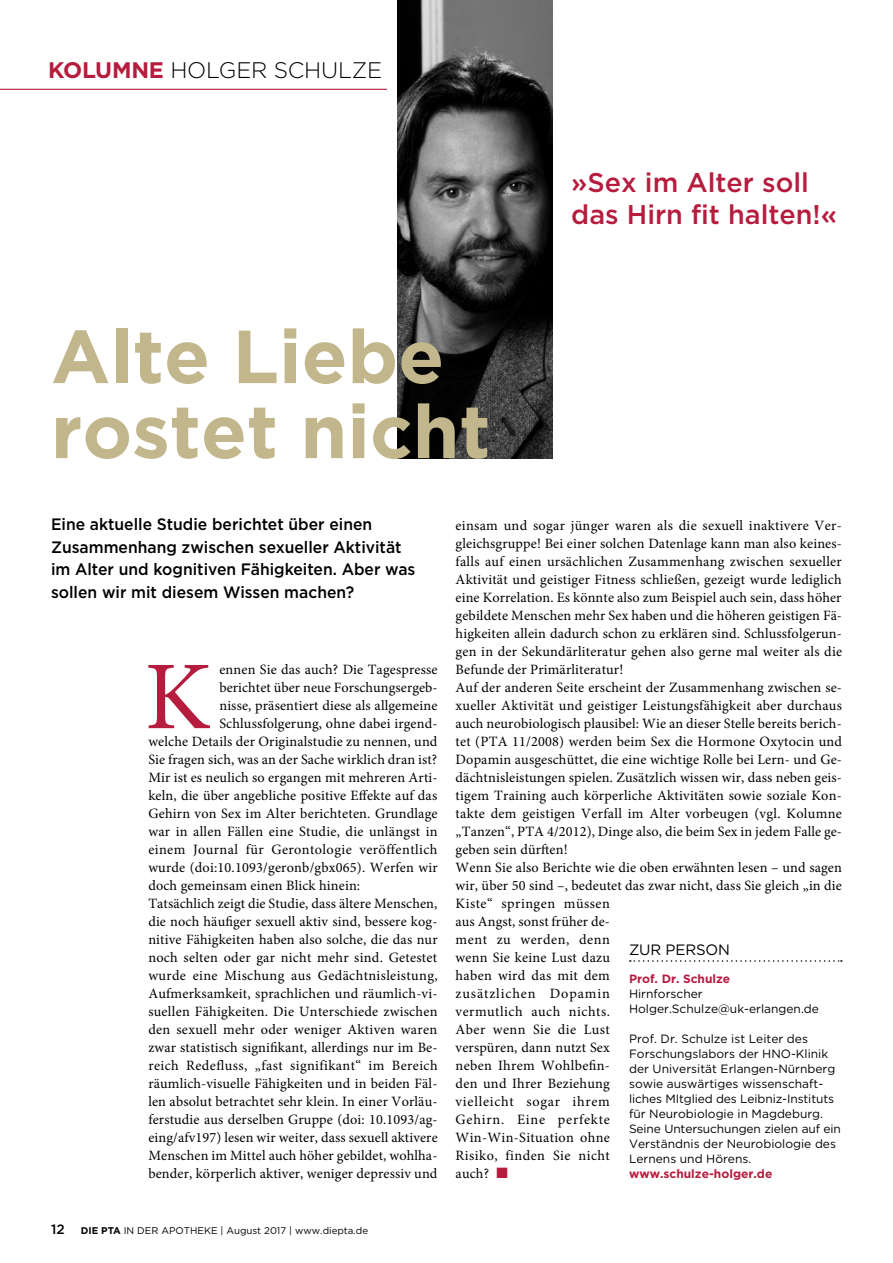
<style>
.page{position:relative;width:893px;height:1263px;background:#fff}
.page>*{position:absolute;margin:0;border:0;box-sizing:border-box;transform-origin:0 0}
.Praxis_Grundtext_Ini{font:97.2px "Minion Pro";color:#b61c3e}
.Head{font:700 75px/75px "Gotham";color:#c1b68c}
.Zitat{font:500 27px/32.4px "Gotham";color:#b61c3e}
.t1{font:300 22.5px "Gotham";letter-spacing:-.01em;color:#000}
.Praxis_Vorspann{font:500 16.5px/22.5px "Gotham";color:#000;scale:.95 1}
.t2{font:15px "Gotham";letter-spacing:-.01em;color:#000}
.Praxis_Grundtext_Ini-2{font:14.25px/18px "Minion Pro";letter-spacing:.01em;color:#000;text-align:justify}
.Praxis_Grundtext_Ini-3{font:14.25px "Minion Pro";letter-spacing:.03em;color:#000}
.t3{font:500 13.5px "Gotham";color:#000}
.t4{font:12px/15px "Gotham";color:#000}
.t5{font:9.75px "Gotham";color:#000}
.s1{font-weight:700;color:#b61c3e}
.s2{font-weight:700}
.s3{color:#b61c3e}
</style>
<div class="page">
<img style="left:398px;top:0;width:155px;height:458px">
<hr style="left:0;top:89px;width:387px;height:1px;background:#b61c3e">
<svg style="left:630px;top:960px;width:212px;height:2px"></svg>
<p class="t1" style="left:48px;top:55px;width:335px"><span class="s1">KOLUMNE</span> HOLGER SCHULZE</p>
<p class="Head" style="left:51px;top:319px;width:441px">Alte Liebe rostet nicht</p>
<p class="Zitat" style="left:571px;top:166px;width:267px">»Sex im Alter soll das Hirn fit halten!«</p>
<p class="Praxis_Vorspann" style="left:51px;top:513px;width:385px">Eine aktuelle Studie berichtet über einen Zusammenhang zwischen sexueller Aktivität im Alter und kognitiven Fähigkeiten. Aber was sollen wir mit diesem Wissen machen?</p>
<p class="Praxis_Grundtext_Ini" style="left:144px;top:632px;width:68px">K</p>
<p class="Praxis_Grundtext_Ini-2" style="left:219px;top:661px;width:220px">ennen Sie das auch? Die Tagespresse</p>
<p class="Praxis_Grundtext_Ini-2" style="left:219px;top:679px;width:220px">berichtet über neue Forschungsergeb-</p>
<p class="Praxis_Grundtext_Ini-2" style="left:219px;top:697px;width:220px">nisse, präsentiert diese als allgemeine</p>
<p class="Praxis_Grundtext_Ini-2" style="left:219px;top:715px;width:220px">Schlussfolgerung, ohne dabei irgend-</p>
<p class="Praxis_Grundtext_Ini-2" style="left:148px;top:733px;width:291px">welche Details der Originalstudie zu nennen, und</p>
<p class="Praxis_Grundtext_Ini-2" style="left:148px;top:751px;width:290px">Sie fragen sich, was an der Sache wirklich dran ist?</p>
<p class="Praxis_Grundtext_Ini-2" style="left:148px;top:769px;width:291px">Mir ist es neulich so ergangen mit mehreren Arti-</p>
<p class="Praxis_Grundtext_Ini-2" style="left:148px;top:787px;width:290px">keln, die über angebliche positive Effekte auf das</p>
<p class="Praxis_Grundtext_Ini-2" style="left:148px;top:805px;width:291px">Gehirn von Sex im Alter berichteten. Grundlage</p>
<p class="Praxis_Grundtext_Ini-2" style="left:148px;top:823px;width:291px">war in allen Fällen eine Studie, die unlängst in</p>
<p class="Praxis_Grundtext_Ini-3" style="left:148px;top:840px;width:291px">einem Journal für Gerontologie veröffentlich</p>
<p class="Praxis_Grundtext_Ini-2" style="left:148px;top:859px;width:291px">wurde (doi:10.1093/geronb/gbx065). Werfen wir</p>
<p class="Praxis_Grundtext_Ini-2" style="left:148px;top:877px;width:213px">doch gemeinsam einen Blick hinein:</p>
<p class="Praxis_Grundtext_Ini-2" style="left:148px;top:895px;width:291px">Tatsächlich zeigt die Studie, dass ältere Menschen, die noch häufiger sexuell aktiv sind, bessere kog&shy;nitive Fähigkeiten haben also solche, die das nur noch selten oder gar nicht mehr sind. Getestet wurde eine Mischung aus Gedächtnisleistung, Aufmerksamkeit, sprachlichen und räumlich-vi&shy;suellen Fähigkeiten. Die Unterschiede zwischen den sexuell mehr oder weniger Aktiven waren zwar statistisch signifikant, allerdings nur im Be&shy;reich Redefluss, „fast signifikant“ im Bereich räumlich-visuelle Fähigkeiten und in beiden Fäl&shy;len absolut betrachtet sehr klein. In einer Vorläu&shy;ferstudie aus derselben Gruppe (doi: 10.1093/ag&shy;eing/afv197) lesen wir weiter, dass sexuell aktivere Menschen im Mittel auch höher gebildet, wohlha&shy;bender, körperlich aktiver, weniger depressiv und</p>
<p class="t3" style="left:51px;top:1220px;width:15px">12</p>
<p class="t5" style="left:81px;top:1224px;width:289px"><span class="s2">DIE PTA</span> IN DER APOTHEKE | August 2017 | www.diepta.de</p>
<p class="Praxis_Grundtext_Ini-2" style="left:456px;top:517px;width:388px">einsam und sogar jünger waren als die sexuell inaktivere Ver&shy;gleichsgruppe! Bei einer solchen Datenlage kann man also keines&shy;falls auf einen ursächlichen Zusammenhang zwischen sexueller Aktivität und geistiger Fitness schließen, gezeigt wurde lediglich eine Korrelation. Es könnte also zum Beispiel auch sein, dass höher gebildete Menschen mehr Sex haben und die höheren geistigen Fä&shy;higkeiten allein dadurch schon zu erklären sind. Schlussfolgerun&shy;gen in der Sekundärliteratur gehen also gerne mal weiter als die Befunde der Primärliteratur!</p>
<p class="Praxis_Grundtext_Ini-2" style="left:456px;top:679px;width:388px">Auf der anderen Seite erscheint der Zusammenhang zwischen se&shy;xueller Aktivität und geistiger Leistungsfähigkeit aber durchaus auch neurobiologisch plausibel: Wie an dieser Stelle bereits berich&shy;tet (PTA 11/2008) werden beim Sex die Hormone Oxytocin und Dopamin ausgeschüttet, die eine wichtige Rolle bei Lern- und Ge&shy;dächtnisleistungen spielen. Zusätzlich wissen wir, dass neben geis&shy;tigem Training auch körperliche Aktivitäten sowie soziale Kon&shy;takte dem geistigen Verfall im Alter vorbeugen (vgl. Kolumne „Tanzen“, PTA 4/2012), Dinge also, die beim Sex in jedem Falle ge&shy;geben sein dürften!</p>
<p class="Praxis_Grundtext_Ini-2" style="left:456px;top:859px;width:388px;text-align:left">Wenn Sie also Berichte wie die oben erwähnten lesen – und sagen wir, über 50 sind –, bedeutet das zwar nicht, dass Sie gleich „in die<br>Kiste“ springen müssen<br>aus Angst, sonst früher de-<br>ment zu werden, denn<br>wenn Sie keine Lust dazu<br>haben wird das mit dem<br>zusätzlichen Dopamin<br>vermutlich auch nichts.<br>Aber wenn Sie die Lust<br>verspüren, dann nutzt Sex<br>neben Ihrem Wohlbefin-<br>den und Ihrer Beziehung<br>vielleicht sogar ihrem<br>Gehirn. Eine perfekte<br>Win-Win-Situation ohne<br>Risiko, finden Sie nicht<br>auch? <span class="s3">■</span></p>
<p class="t2" style="left:629px;top:940px;width:102px">ZUR PERSON</p>
<p class="t4" style="left:629px;top:971px;width:191px"><span class="s1">Prof. Dr. Schulze<br></span>Hirnforscher<br>Holger.Schulze@uk-erlangen.de</p>
<p class="t4" style="left:629px;top:1031px;width:213px">Prof. Dr. Schulze ist Leiter des<br>Forschungslabors der HNO-Klinik der Universität Erlangen-Nürnberg sowie auswärtiges wissenschaft&shy;liches MItglied des Leibniz-Instituts für Neurobiologie in Magdeburg.<br>Seine Untersuchungen zielen auf ein<br>Verständnis der Neurobiologie des<br>Lernens und Hörens. <span class="s1">www.schulze-holger.de</span></p>
</div>
